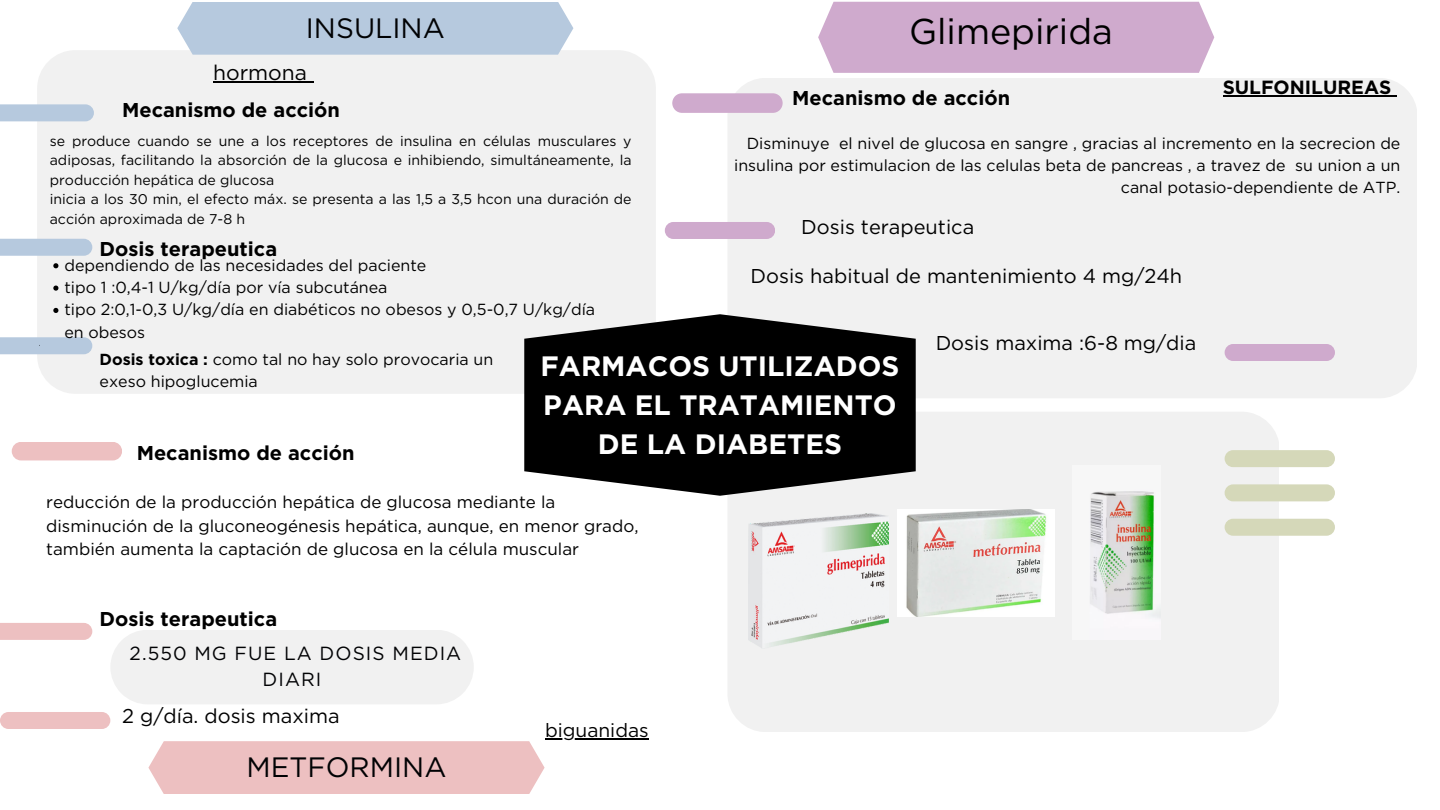
<style>
.page{position:relative;width:1440px;height:810px;background:#fff}
.page>*{position:absolute;margin:0;border:0;box-sizing:border-box;transform-origin:0 0}
.t1{font:35.9px "Gotham";color:#000}
.t2{font:700 28px/39px "Gotham";color:#fff;text-align:center}
.t3{font:28px "Gotham";color:#010204}
.t4{font:21.1px "Gotham";color:#000}
.t5{font:20px "Gotham";color:#000}
.t6{font:700 20px "Gotham";color:#000}
.t7{font:19.2px "Gotham";color:#000}
.t8{font:700 19.1px "Gotham";color:#000}
.t9{font:19px/26.2px "Gotham";letter-spacing:.055em;color:#010204;text-align:center}
.t10{font:17px/23.2px "Gotham";color:#000}
.t11{font:16px/21.8px "Gotham";color:#000}
.t12{font:14.1px/19.5px "Gotham";color:#000;text-align:justify}
.s1{font-weight:700}
</style>
<div class="page">
<div style="left:37px;top:50px;width:619px;height:344px;background:#f1f1f1;border-radius:38px"></div>
<div style="left:727px;top:78px;width:690px;height:320px;background:#f1f1f1;border-radius:38px"></div>
<div style="left:111px;top:630px;width:363px;height:74px;background:#f1f1f1"></div>
<div style="left:727px;top:412px;width:552px;height:320px;background:#f1f1f1;border-radius:38px"></div>
<svg style="left:524px;top:314px;width:392px;height:182px;background:#212121"></svg>
<div style="left:148px;top:741px;width:396px;height:53px;background:#edc0c1"></div>
<div style="left:177px;top:2px;width:396px;height:53px;background:#b6c9de"></div>
<div style="left:818px;top:2px;width:396px;height:71px;background:#cfaacd"></div>
<svg style="left:0;top:104px;width:94px;height:17px;background:#b8cade"></svg>
<div style="left:12px;top:442px;width:110px;height:18px;background:#edc0c1;border-radius:9px"></div>
<div style="left:1225px;top:450px;width:110px;height:17px;background:#d5d8b9;border-radius:9px"></div>
<svg style="left:672px;top:93px;width:111px;height:20px;background:#d1aecf"></svg>
<svg style="left:0;top:239px;width:92px;height:17px;background:#b7cade"></svg>
<div style="left:0;top:623px;width:92px;height:17px;background:#edc0c1"></div>
<div style="left:1225px;top:484px;width:110px;height:17px;background:#d5d8b9;border-radius:9px"></div>
<div style="left:665px;top:222px;width:110px;height:17px;background:#cfaacd;border-radius:9px"></div>
<div style="left:0;top:712px;width:110px;height:17px;background:#edc0c1;border-radius:9px"></div>
<div style="left:1225px;top:519px;width:110px;height:17px;background:#d5d8b9;border-radius:9px"></div>
<div style="left:1225px;top:344px;width:110px;height:17px;background:#cfaacd;border-radius:9px"></div>
<img style="left:897px;top:509px;width:158px;height:108px">
<img style="left:748px;top:514px;width:140px;height:134px">
<img style="left:1090px;top:491px;width:64px;height:123px">
<hr style="left:213px;top:81px;width:94px;height:2px;background:#000">
<svg style="left:307px;top:81px;width:6px;height:2px"></svg>
<hr style="left:1223px;top:95px;width:168px;height:2px;background:#000">
<svg style="left:1391px;top:95px;width:6px;height:2px"></svg>
<hr style="left:545px;top:738px;width:104px;height:2px;background:#000">
<svg style="left:53px;top:263px;width:5px;height:5px"></svg>
<svg style="left:53px;top:286px;width:5px;height:5px"></svg>
<svg style="left:53px;top:308px;width:5px;height:5px"></svg>
<svg style="left:0;top:337px;width:92px;height:17px;background:#b7cade"></svg>
<h6 class="t3" style="left:306px;top:11px;width:141px">INSULINA</h6>
<p class="t4" style="left:213px;top:59px;width:95px">hormona</p>
<p class="t6" style="left:122px;top:97px;width:219px">Mecanismo de acción</p>
<p class="t12" style="left:50px;top:131px;width:583px">se produce cuando se une a los receptores de insulina en células musculares y adiposas, facilitando la absorción de la glucosa e inhibiendo, simultáneamente, la producción hepática de glucosa</p>
<p class="t12" style="left:50px;top:189px;width:583px">inicia a los 30 min, el efecto máx. se presenta a las 1,5 a 3,5 hcon una duración de acción aproximada de 7-8 h</p>
<h6 class="t1" style="left:909px;top:10px;width:205px">Glimepirida</h6>
<h5 class="t6" style="left:792px;top:86px;width:219px">Mecanismo de acción</h5>
<p class="t8" style="left:1223px;top:75px;width:170px">SULFONILUREAS</p>
<h4 class="t11" style="left:734px;top:133px;width:668px;text-align:right">Disminuye el nivel de glucosa en sangre , gracias al incremento en la secrecion de insulina por estimulacion de las celulas beta de pancreas , a travez de su union a un canal potasio-dependiente de ATP.</h4>
<h6 class="t5" style="left:801px;top:215px;width:175px">Dosis terapeutica</h6>
<h2 class="t6" style="left:100px;top:237px;width:179px">Dosis terapeutica</h2>
<p class="t11" style="left:64px;top:254px;width:363px">dependiendo de las necesidades del paciente</p>
<p class="t11" style="left:64px;top:276px;width:325px">tipo 1 :0,4-1 U/kg/día por vía subcutá nea</p>
<p class="t11" style="left:64px;top:299px;width:532px;line-height:22.3px">tipo 2:0,1-0,3 U/kg/día en diabéticos no obesos y 0,5-0,7 U/kg/día en obesos</p>
<p class="t5" style="left:751px;top:264px;width:433px">Dosis habitual de mantenimiento 4 mg/24h</p>
<p class="t5" style="left:936px;top:331px;width:262px">Dosis maxima :6-8 mg/dia</p>
<h6 class="t11" style="left:100px;top:349px;width:395px"><span class="s1">Dosis toxica :</span> como tal no hay solo provocaria un exeso hipoglucemia</h6>
<h1 class="t2" style="left:541px;top:346px;width:360px">FARMACOS UTILIZADOS<br>PARA EL TRATAMIENTO<br>DE LA DIABETES</h1>
<p class="t6" style="left:137px;top:441px;width:219px">Mecanismo de acción</p>
<p class="t10" style="left:46px;top:491px;width:594px">reducción de la producción hepática de glucosa mediante la disminución de la gluconeogénesis hepática, aunque, en menor grado, también aumenta la captación de glucosa en la célula muscular</p>
<h3 class="t6" style="left:100px;top:607px;width:179px">Dosis terapeutica</h3>
<h3 class="t9" style="left:130px;top:640px;width:333px">2.550 MG FUE LA DOSIS MEDIA<br>DIARI</h3>
<p class="t5" style="left:122px;top:703px;width:219px">2 g/día. dosis maxima</p>
<p class="t3" style="left:246px;top:750px;width:202px">METFORMINA</p>
<p class="t7" style="left:545px;top:718px;width:105px">biguanidas</p>
</div>
